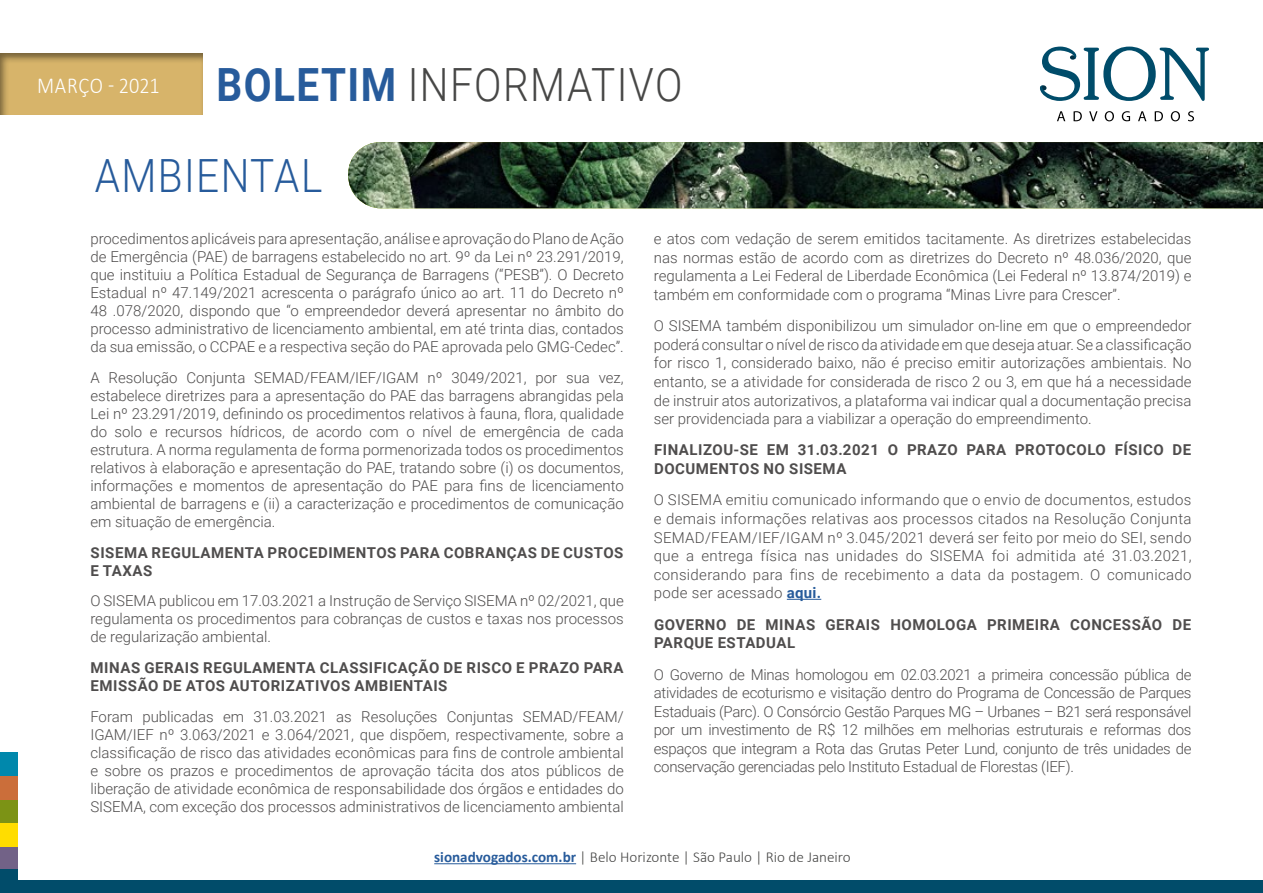
<style>
.page{position:relative;width:1263px;height:893px;background:#fff}
.page>*{position:absolute;margin:0;border:0;box-sizing:border-box;transform-origin:0 0}
.t1{font:300 45.75px/91.2px "Roboto";letter-spacing:.035em;color:#474746;scale:.88 1}
.t2{font:300 22.95px "Calibri";letter-spacing:.03em;color:#fff;scale:.88 1}
.t3{font:300 15.15px "Calibri";color:#474746}
.t4{font:300 15px/18px "Roboto";color:#4f4d4d;text-align:justify}
.t5{font:700 15px/18px "Roboto";letter-spacing:.035em;color:#4f4d4d}
.s1{font-weight:700;color:#275b9b}
.s2{color:#275b9b}
</style>
<div class="page">
<div style="left:0;top:846px;width:17px;height:24px;background:#726287"></div>
<div style="left:0;top:870px;width:17px;height:23px;background:#014c6a"></div>
<div style="left:0;top:823px;width:17px;height:23px;background:#fd0"></div>
<div style="left:0;top:799px;width:17px;height:23px;background:#7c9315"></div>
<div style="left:0;top:776px;width:17px;height:23px;background:#cb6e3a"></div>
<div style="left:0;top:753px;width:17px;height:23px;background:#0088ac"></div>
<div style="left:17px;top:880px;width:1246px;height:13px;background:#014c6a"></div>
<svg style="left:1040px;top:47px;width:169px;height:54px"></svg>
<svg style="left:1057px;top:111px;width:137px;height:10px"></svg>
<hr style="left:787px;top:599px;width:34px;height:1px;background:#275b9b">
<img style="left:348px;top:142px;width:915px;height:66px">
<div style="left:0;top:42px;width:215px;height:74px;background:#000;opacity:.45"></div>
<hr style="left:434px;top:863px;width:142px;height:1px;background:#275b9b">
<h1 class="t1" style="left:95px;top:38px;width:669px;text-indent:122px"><span class="s1">BOLETIM</span> INFORMATIVO<br><span class="s2">AMBIENTAL</span></h1>
<h2 class="t2" style="left:37px;top:71px;width:141px">MARÇO - 2021</h2>
<p class="t4" style="left:90px;top:229px;width:535px">procedimentos aplicáveis para apresentação, análise e aprovação do Plano de Ação de Emergência (PAE) de barragens estabelecido no art. 9º da Lei nº 23.291/2019, que instituiu a Política Estadual de Segurança de Barragens (“PESB”). O Decreto Estadual nº 47.149/2021 acrescenta o parágrafo único ao art. 11 do Decreto nº 48 .078/2020, dispondo que “o empreendedor deverá apresentar no âmbito do processo administrativo de licenciamento ambiental, em até trinta dias, contados da sua emissão, o CCPAE e a respectiva seção do PAE aprovada pelo GMG-Cedec”.</p>
<p class="t4" style="left:90px;top:368px;width:535px">A Resolução Conjunta SEMAD/FEAM/IEF/IGAM nº 3049/2021, por sua vez, estabelece diretrizes para a apresentação do PAE das barragens abrangidas pela Lei nº 23.291/2019, definindo os procedimentos relativos à fauna, flora, qualidade do solo e recursos hídricos, de acordo com o nível de emergência de cada estrutura. A norma regulamenta de forma pormenorizada todos os procedimentos relativos à elaboração e apresentação do PAE, tratando sobre (i) os documentos, informações e momentos de apresentação do PAE para fins de licenciamento ambiental de barragens e (ii) a caracterização e procedimentos de comunicação em situação de emergência.</p>
<p class="t5" style="left:91px;top:543px;width:534px">SISEMA REGULAMENTA PROCEDIMENTOS PARA COBRANÇAS DE CUSTOS<br>E TAXAS</p>
<p class="t4" style="left:90px;top:591px;width:535px">O SISEMA publicou em 17.03.2021 a Instrução de Serviço SISEMA nº 02/2021, que regulamenta os procedimentos para cobranças de custos e taxas nos processos de regularização ambiental.</p>
<p class="t5" style="left:91px;top:658px;width:534px">MINAS GERAIS REGULAMENTA CLASSIFICAÇÃO DE RISCO E PRAZO PARA<br>EMISSÃO DE ATOS AUTORIZATIVOS AMBIENTAIS</p>
<p class="t4" style="left:90px;top:707px;width:535px">Foram publicadas em 31.03.2021 as Resoluções Conjuntas SEMAD/FEAM/ IGAM/IEF nº 3.063/2021 e 3.064/2021, que dispõem, respectivamente, sobre a classificação de risco das atividades econômicas para fins de controle ambiental e sobre os prazos e procedimentos de aprovação tácita dos atos públicos de liberação de atividade econômica de responsabilidade dos órgãos e entidades do SISEMA, com exceção dos processos administrativos de licenciamento ambiental</p>
<p class="t4" style="left:654px;top:229px;width:539px;line-height:18.6px">e atos com vedação de serem emitidos tacitamente. As diretrizes estabelecidas nas normas estão de acordo com as diretrizes do Decreto nº 48.036/2020, que regulamenta a Lei Federal de Liberdade Econômica (Lei Federal nº 13.874/2019) e também em conformidade com o programa “Minas Livre para Crescer”.</p>
<p class="t4" style="left:654px;top:316px;width:539px;line-height:18.6px">O SISEMA também disponibilizou um simulador on-line em que o empreendedor poderá consultar o nível de risco da atividade em que deseja atuar. Se a classificação for risco 1, considerado baixo, não é preciso emitir autorizações ambientais. No entanto, se a atividade for considerada de risco 2 ou 3, em que há a necessidade de instruir atos autorizativos, a plataforma vai indicar qual a documentação precisa ser providenciada para a viabilizar a operação do empreendimento.</p>
<p class="t5" style="left:654px;top:440px;width:539px;line-height:18.6px">FINALIZOU-SE EM 31.03.2021 O PRAZO PARA PROTOCOLO FÍSICO DE<br>DOCUMENTOS NO SISEMA</p>
<p class="t4" style="left:654px;top:490px;width:539px;line-height:18.6px">O SISEMA emitiu comunicado informando que o envio de documentos, estudos e demais informações relativas aos processos citados na Resolução Conjunta SEMAD/FEAM/IEF/IGAM nº 3.045/2021 deverá ser feito por meio do SEI, sendo que a entrega física nas unidades do SISEMA foi admitida até 31.03.2021, considerando para fins de recebimento a data da postagem. O comunicado pode ser acessado <span class="s1">aqui.</span></p>
<p class="t5" style="left:654px;top:614px;width:539px;line-height:18.6px">GOVERNO DE MINAS GERAIS HOMOLOGA PRIMEIRA CONCESSÃO DE<br>PARQUE ESTADUAL</p>
<p class="t4" style="left:654px;top:664px;width:539px;line-height:18.6px">O Governo de Minas homologou em 02.03.2021 a primeira concessão pública de atividades de ecoturismo e visitação dentro do Programa de Concessão de Parques Estaduais (Parc). O Consórcio Gestão Parques MG – Urbanes – B21 será responsável por um investimento de R$ 12 milhões em melhorias estruturais e reformas dos espaços que integram a Rota das Grutas Peter Lund, conjunto de três unidades de conservação gerenciadas pelo Instituto Estadual de Florestas (IEF).</p>
<p class="t3" style="left:434px;top:848px;width:418px"><span class="s1">sionadvogados.com.br</span> | Belo Horizonte | São Paulo | Rio de Janeiro</p>
</div>
